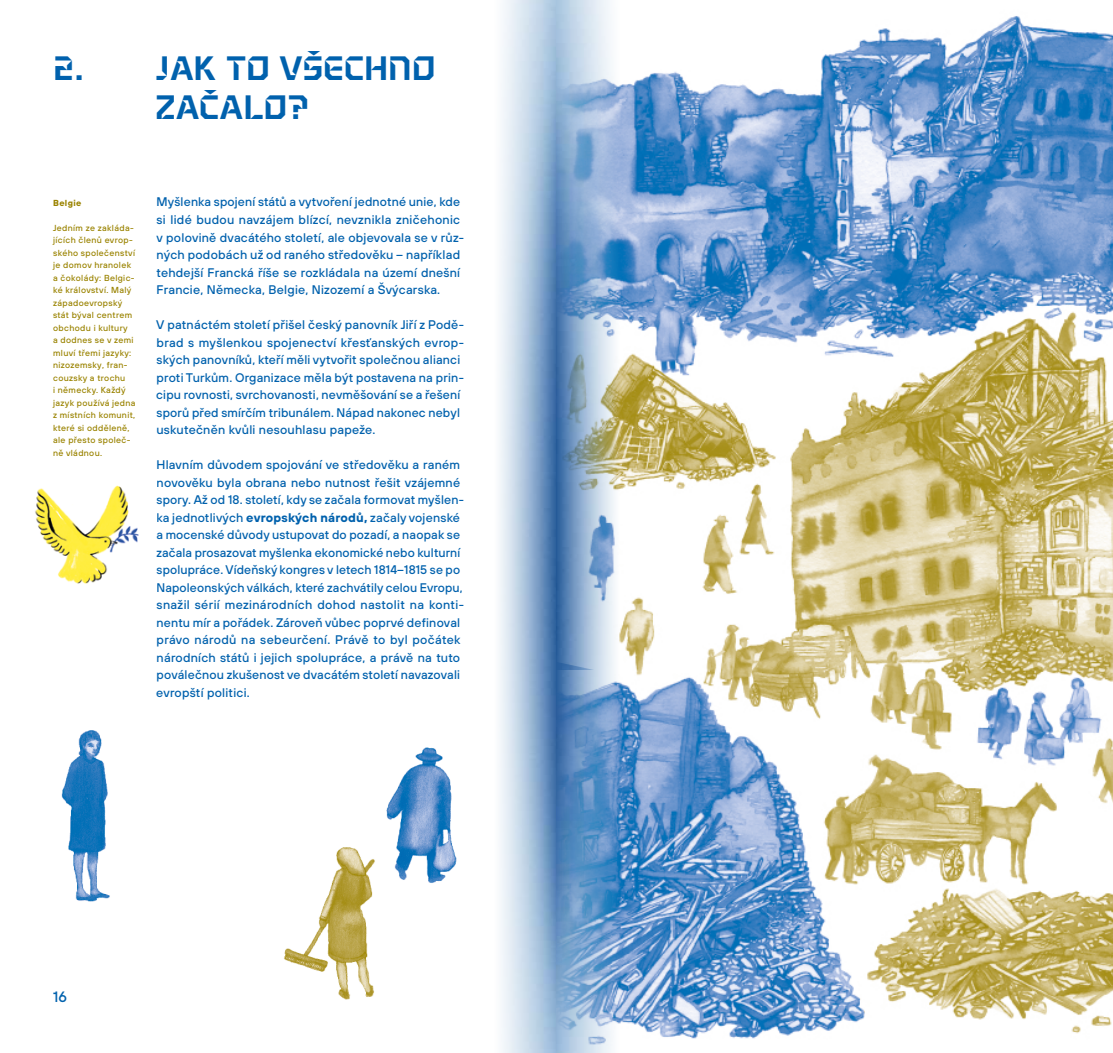
<style>
.page{position:relative;width:1113px;height:1053px;background:#fff}
.page>*{position:absolute;margin:0;border:0;box-sizing:border-box;transform-origin:0 0}
.t1{font:33.75px/38.6px "LIBES";color:#0061ad}
.t2{font:500 15px "TT Hoves";color:#0061ad}
.t3{font:500 12.5px/17.5px "TT Hoves";letter-spacing:.015em;color:#0061ad}
.t4{font:500 8.75px/12.5px "TT Hoves";letter-spacing:.04em;color:#9a8300}
.t5{font:700 8.75px "TT Hoves";letter-spacing:.04em;color:#9a8300}
.s1{font-weight:700}
</style>
<div class="page">
<img style="left:499px;top:0;width:57px;height:1052px">
<img style="left:663px;top:388px;width:450px;height:651px">
<img style="left:663px;top:16px;width:450px;height:372px">
<img style="left:974px;top:676px;width:132px;height:89px">
<img style="left:61px;top:730px;width:49px;height:172px">
<img style="left:284px;top:847px;width:91px;height:153px">
<img style="left:386px;top:747px;width:71px;height:136px">
<img style="left:35px;top:485px;width:104px;height:99px">
<img style="left:556px;top:0;width:107px;height:1052px">
<h1 class="t1" style="left:156px;top:49px;width:281px;text-indent:-102px">2. JAK TO VŠECHNO<br>ZAČALO?</h1>
<p class="t5" style="left:53px;top:197px;width:30px">Belgie</p>
<p class="t4" style="left:53px;top:221px;width:84px">Jedním ze zakláda&shy;jících členů evrop&shy;ského společenství je domov hranolek a čokolády: Belgic&shy;ké království. Malý západoevropský stát býval centrem obchodu i kultury<br>a dodnes se v zemi mluví třemi jazyky: nizozemsky, fran&shy;couzsky a trochu<br>i německy. Každý jazyk používá jedna z místních komunit, které si odděleně, ale přesto společ&shy;ně vládnou.</p>
<p class="t3" style="left:156px;top:193px;width:309px">Myšlenka spojení států a vytvoření jednotné unie, kde si lidé budou navzájem blízcí, nevznikla zničehonic v polovině dvacátého století, ale objevovala se v růz&shy;ných podobách už od raného středověku – například tehdejší Francká říše se rozkládala na území dnešní Francie, Německa, Belgie, Nizozemí a Švýcarska.</p>
<p class="t3" style="left:156px;top:315px;width:309px">V patnáctém století přišel český panovník Jiří z Podě&shy;brad s myšlenkou spojenectví křesťanských evrop&shy;ských panovníků, kteří měli vytvořit společnou alianci proti Turkům. Organizace měla být postavena na prin&shy;cipu rovnosti, svrchovanosti, nevměšování se a řešení sporů před smírčím tribunálem. Nápad nakonec nebyl uskutečněn kvůli nesouhlasu papeže.</p>
<p class="t3" style="left:156px;top:455px;width:309px">Hlavním důvodem spojování ve středověku a raném novověku byla obrana nebo nutnost řešit vzájemné spory. Až od 18. století, kdy se začala formovat myšlen&shy;ka jednotlivých <span class="s1">evropských národů,</span> začaly vojenské a mocenské důvody ustupovat do pozadí, a naopak se začala prosazovat myšlenka ekonomické nebo kulturní spolupráce. Vídeňský kongres v letech 1814–1815 se po Napoleonských válkách, které zachvátily celou Evropu, snažil sérií mezinárodních dohod nastolit na konti&shy;nentu mír a pořádek. Zároveň vůbec poprvé definoval právo národů na sebeurčení. Právě to byl počátek národních států i jejich spolupráce, a právě na tuto poválečnou zkušenost ve dvacátém století navazovali evropští politici.</p>
<p class="t2" style="left:53px;top:986px;width:15px">16</p>
</div>
